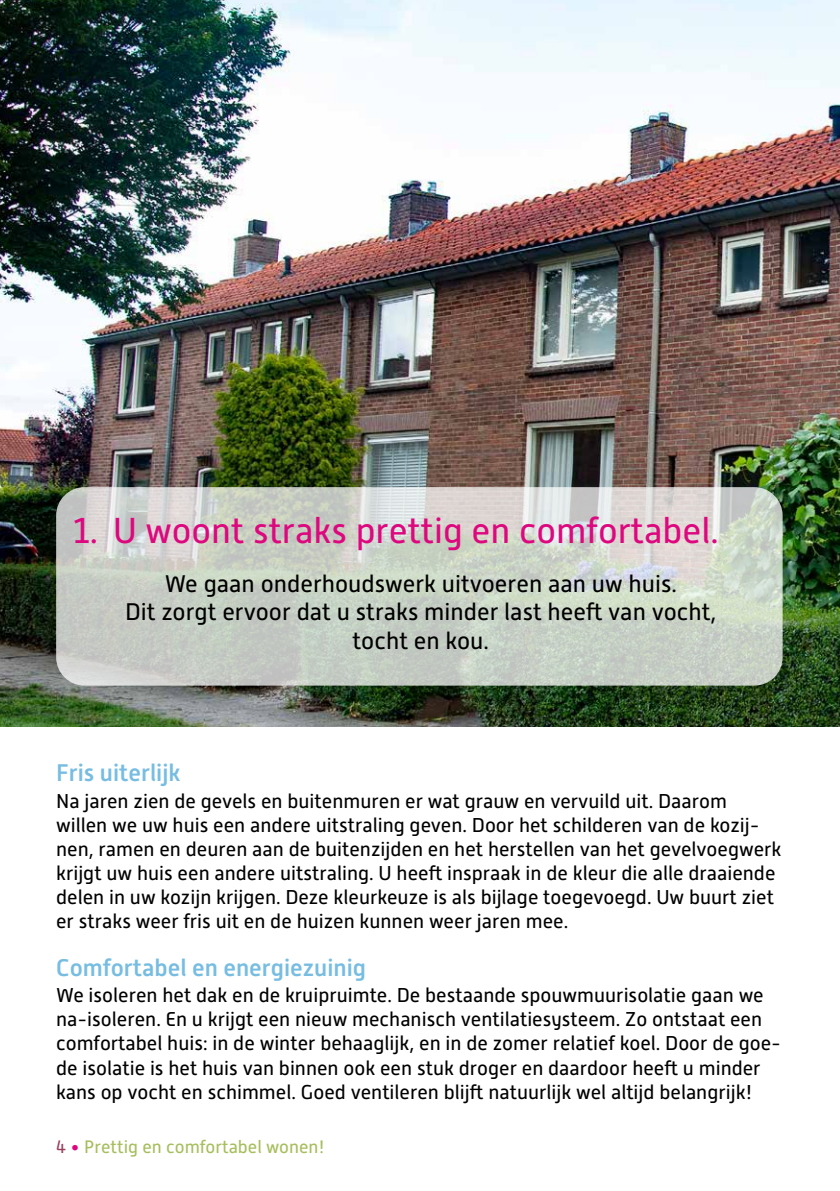
<style>
.page{position:relative;width:840px;height:1191px;background:#fff}
.page>*{position:absolute;margin:0;border:0;box-sizing:border-box;transform-origin:0 0}
.t1{font:36px "Alwyn New";color:#dd077e}
.t2{font:24px/28.8px "Alwyn New";color:#000;text-align:center}
.t3{font:500 24px "Alwyn New";color:#77bde2}
.t4{font:20px/24px "Alwyn New";color:#000}
.t5{font:18px "Alwyn New";color:#a6be5d}
.s1{color:#993f60}
.s2{color:#df057e}
</style>
<div class="page">
<img style="left:0;top:0;width:839px;height:726px">
<svg style="left:56px;top:487px;width:726px;height:198px;background:#ccd2c9"></svg>
<h1 class="t1" style="left:73px;top:510px;width:646px">1. U woont straks prettig en comfortabel.</h1>
<p class="t2" style="left:125px;top:569px;width:592px">We gaan onderhoudswerk uitvoeren aan uw huis.<br>Dit zorgt ervoor dat u straks minder last heeft van vocht, tocht en kou.</p>
<p class="t3" style="left:56px;top:759px;width:126px">Fris uiterlijk</p>
<p class="t4" style="left:56px;top:788px;width:726px">Na jaren zien de gevels en buitenmuren er wat grauw en vervuild uit. Daarom willen we uw huis een andere uitstraling geven. Door het schilderen van de kozij&shy;nen, ramen en deuren aan de buitenzijden en het herstellen van het gevelvoegwerk krijgt uw huis een andere uitstraling. U heeft inspraak in de kleur die alle draaiende delen in uw kozijn krijgen. Deze kleurkeuze is als bijlage toegevoegd. Uw buurt ziet er straks weer fris uit en de huizen kunnen weer jaren mee.</p>
<p class="t3" style="left:56px;top:953px;width:311px">Comfortabel en energiezuinig</p>
<p class="t4" style="left:56px;top:983px;width:726px">We isoleren het dak en de kruipruimte. De bestaande spouwmuurisolatie gaan we na-isoleren. En u krijgt een nieuw mechanisch ventilatiesysteem. Zo ontstaat een comfortabel huis: in de winter behaaglijk, en in de zomer relatief koel. Door de goe&shy;de isolatie is het huis van binnen ook een stuk droger en daardoor heeft u minder kans op vocht en schimmel. Goed ventileren blijft natuurlijk wel altijd belangrijk!</p>
<p class="t5" style="left:56px;top:1136px;width:270px"><span class="s1">4</span> <span class="s2">•</span> Prettig en comfortabel wonen!</p>
</div>
